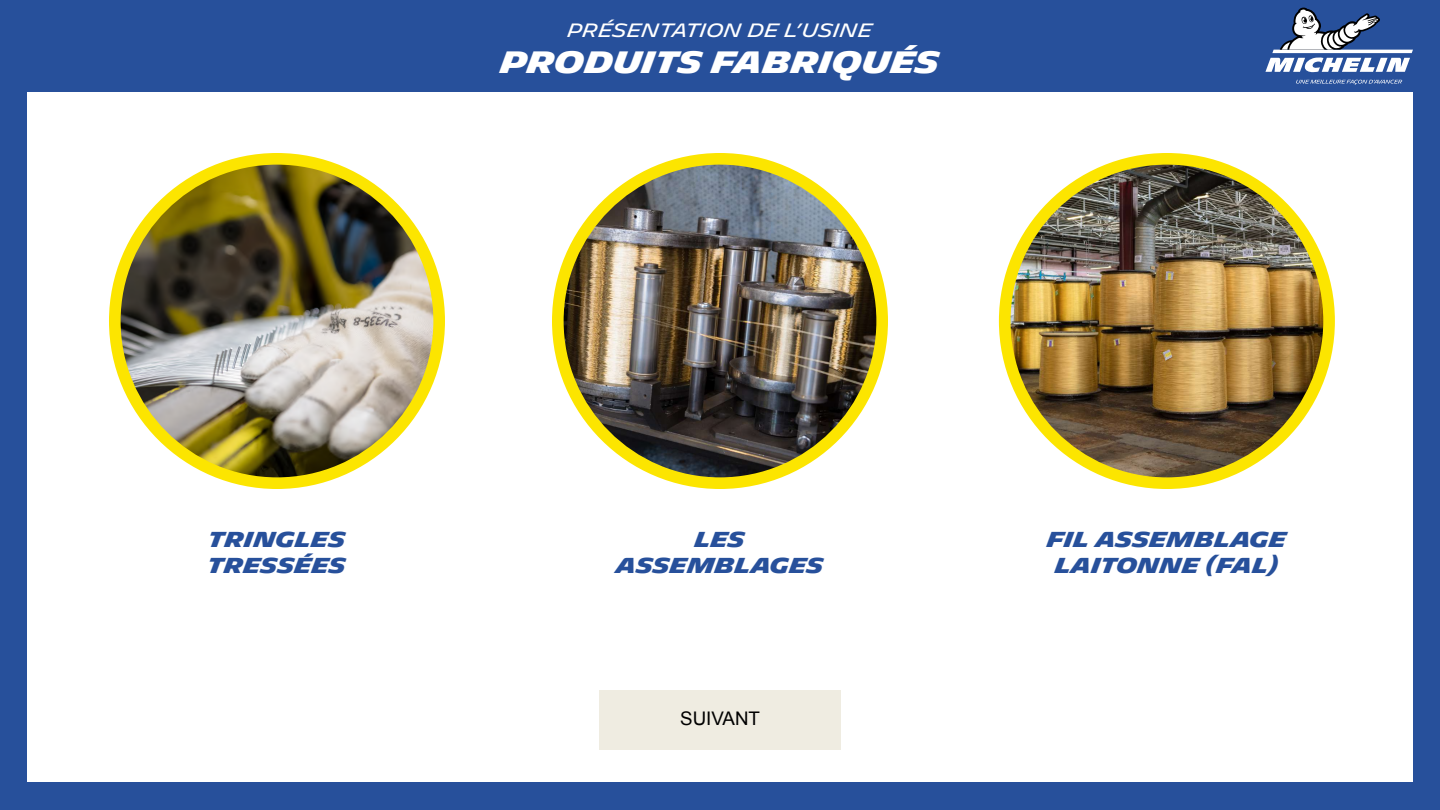
<style>
.page{position:relative;width:1440px;height:810px;background:#27509b}
.page>*{position:absolute;margin:0;border:0;box-sizing:border-box;transform-origin:0 0}
.t1{font:700 30px "Michelin";color:#fff}
.t2{font:700 21px/25.2px "Michelin";color:#27509b;text-align:center}
.t3{font:18.75px "Michelin";color:#fff}
.t4{font:18.75px "Arial";color:#000}
</style>
<div class="page">
<div style="left:27px;top:92px;width:1386px;height:690px;background:#fff"></div>
<div style="left:599px;top:690px;width:242px;height:59px;background:#efece1"></div>
<svg style="left:1296px;top:80px;width:106px;height:5px"></svg>
<svg style="left:1265px;top:8px;width:148px;height:64px"></svg>
<div style="left:109px;top:153px;width:336px;height:336px;background:#fce500;border-radius:50%"></div>
<div style="left:552px;top:153px;width:336px;height:336px;background:#fce500;border-radius:50%"></div>
<div style="left:999px;top:153px;width:336px;height:336px;background:#fce500;border-radius:50%"></div>
<img style="left:121px;top:165px;width:312px;height:312px;border-radius:156px">
<img style="left:1011px;top:165px;width:312px;height:312px;border-radius:156px">
<img style="left:564px;top:165px;width:312px;height:312px;border-radius:156px">
<p class="t3" style="left:568px;top:19px;width:306px">PRÉSENTATION DE L’USINE</p>
<h1 class="t1" style="left:500px;top:44px;width:441px">PRODUITS FABRIQUÉS</h1>
<p class="t2" style="left:208px;top:528px;width:140px;text-align:left">TRINGLES<br>TRESSÉES</p>
<p class="t2" style="left:616px;top:528px;width:209px">LES<br>ASSEMBLAGES</p>
<p class="t2" style="left:1047px;top:528px;width:241px">FIL ASSEMBLAGE<br>LAITONNE (FAL)</p>
<p class="t4" style="left:680px;top:706px;width:81px">SUIVANT</p>
</div>
